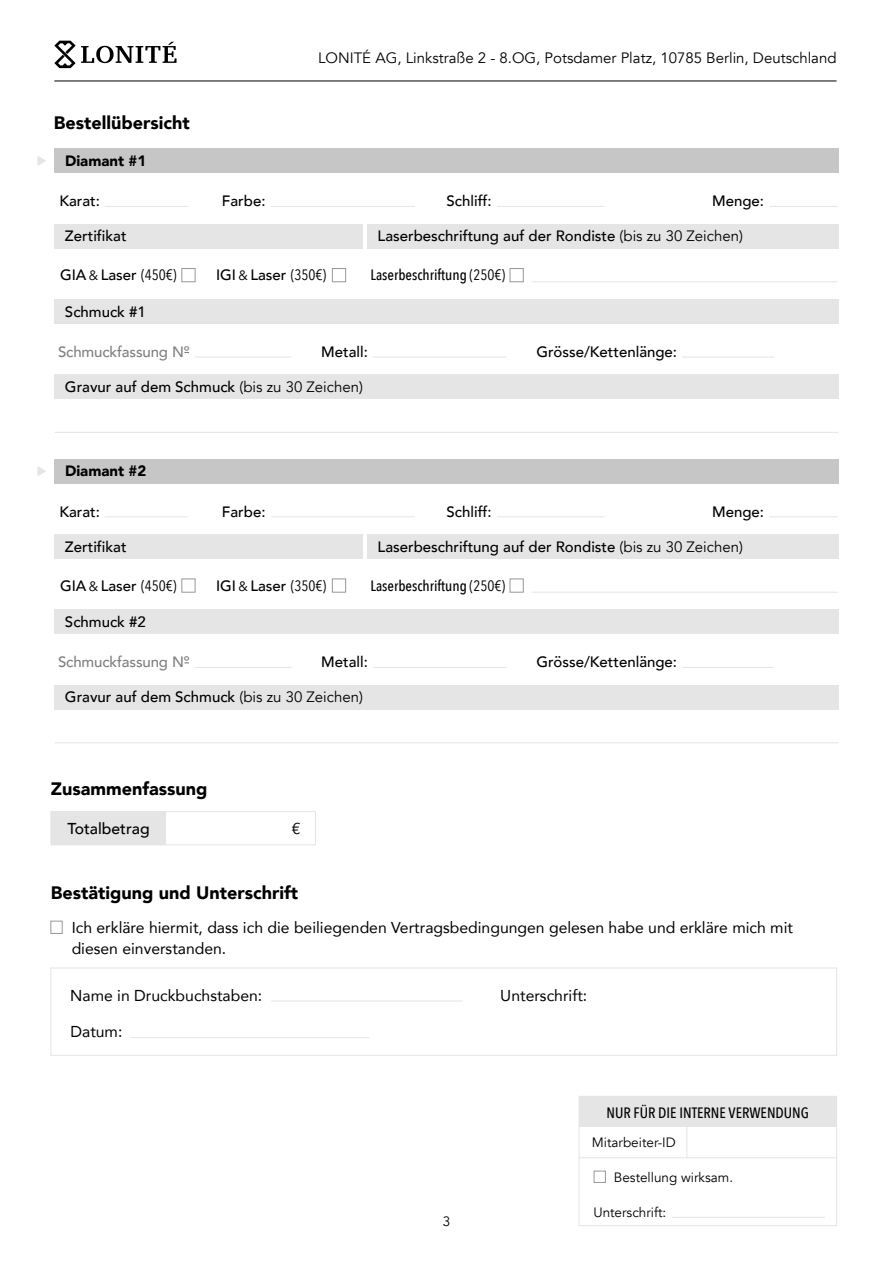
<style>
.page{position:relative;width:893px;height:1263px;background:#fff}
.page>*{position:absolute;margin:0;border:0;box-sizing:border-box;transform-origin:0 0}
.t1{font:900 18px "Avenir";color:#000}
.t2{font:15.75px/21px "Avenir";color:#000}
.t3{font:500 15.75px "Avenir";color:#000}
.t4{font:15.75px "Avenir";color:#000}
.t5{font:500 15px "Avenir";color:#000}
.t6{font:500 15px "Avenir Next Condensed";color:#000}
.t7{font:15px "Avenir";color:#000}
.t8{font:500 15px "Avenir";letter-spacing:-.01em;color:#808080}
.t9{font:900 15px "Avenir";color:#000}
.t10{font:13.5px "Avenir";color:#000}
.s1{font-weight:400}
.s2{font-weight:400;font-size:13.5px}
.s3{font-family:"Avenir Next Condensed";font-weight:400}
</style>
<div class="page">
<svg style="left:54px;top:41px;width:123px;height:27px"></svg>
<hr style="left:54px;top:81px;width:783px;height:1px;background:#000">
<div style="left:50px;top:811px;width:266px;height:34px;border:1px solid #e5e5e5"></div>
<div style="left:51px;top:811px;width:114px;height:34px;background:#e5e5e5"></div>
<div style="left:50px;top:968px;width:787px;height:88px;border:1px solid #e5e5e5"></div>
<div style="left:50px;top:921px;width:13px;height:13px;border:1px solid #989898"></div>
<hr style="left:271px;top:1001px;width:191px;height:1px;background:#e5e5e5">
<div style="left:594px;top:1171px;width:12px;height:12px;border:1px solid #989898"></div>
<hr style="left:672px;top:1217px;width:153px;height:1px;background:#e5e5e5">
<hr style="left:131px;top:1037px;width:238px;height:1px;background:#e5e5e5">
<div style="left:579px;top:1096px;width:258px;height:31px;background:#e5e5e5"></div>
<hr style="left:579px;top:1157px;width:257px;height:1px;background:#e5e5e5">
<div style="left:579px;top:1096px;width:258px;height:130px;border:1px solid #e5e5e5"></div>
<hr style="left:686px;top:1127px;width:1px;height:31px;background:#e5e5e5">
<div style="left:54px;top:148px;width:785px;height:25px;background:#c6c6c6"></div>
<div style="left:54px;top:299px;width:785px;height:25px;background:#e5e5e5"></div>
<div style="left:54px;top:374px;width:785px;height:25px;background:#e5e5e5"></div>
<svg style="left:37px;top:156px;width:9px;height:10px"></svg>
<hr style="left:105px;top:206px;width:83px;height:1px;background:#e5e5e5">
<hr style="left:373px;top:357px;width:134px;height:1px;background:#e5e5e5">
<hr style="left:682px;top:357px;width:92px;height:1px;background:#e5e5e5">
<hr style="left:195px;top:357px;width:97px;height:1px;background:#e5e5e5">
<hr style="left:271px;top:206px;width:144px;height:1px;background:#e5e5e5">
<hr style="left:497px;top:206px;width:107px;height:1px;background:#e5e5e5">
<hr style="left:55px;top:432px;width:784px;height:1px;background:#e5e5e5">
<hr style="left:770px;top:206px;width:68px;height:1px;background:#e5e5e5">
<div style="left:54px;top:459px;width:785px;height:24px;background:#c6c6c6"></div>
<div style="left:54px;top:609px;width:785px;height:25px;background:#e5e5e5"></div>
<div style="left:54px;top:685px;width:785px;height:24px;background:#e5e5e5"></div>
<svg style="left:37px;top:466px;width:9px;height:10px"></svg>
<hr style="left:105px;top:516px;width:83px;height:1px;background:#e5e5e5">
<hr style="left:373px;top:667px;width:134px;height:1px;background:#e5e5e5">
<hr style="left:682px;top:667px;width:92px;height:1px;background:#e5e5e5">
<hr style="left:195px;top:667px;width:97px;height:1px;background:#e5e5e5">
<hr style="left:271px;top:516px;width:144px;height:1px;background:#e5e5e5">
<hr style="left:497px;top:516px;width:107px;height:1px;background:#e5e5e5">
<hr style="left:55px;top:742px;width:784px;height:1px;background:#e5e5e5">
<hr style="left:770px;top:516px;width:68px;height:1px;background:#e5e5e5">
<div style="left:181px;top:268px;width:14px;height:14px;border:1px solid #989898"></div>
<div style="left:332px;top:268px;width:14px;height:14px;border:1px solid #989898"></div>
<div style="left:510px;top:268px;width:14px;height:14px;border:1px solid #989898"></div>
<hr style="left:532px;top:281px;width:306px;height:1px;background:#e5e5e5">
<div style="left:54px;top:224px;width:308px;height:24px;background:#e5e5e5"></div>
<div style="left:367px;top:224px;width:472px;height:24px;background:#e5e5e5"></div>
<div style="left:181px;top:578px;width:14px;height:14px;border:1px solid #989898"></div>
<div style="left:332px;top:578px;width:14px;height:14px;border:1px solid #989898"></div>
<div style="left:510px;top:578px;width:14px;height:14px;border:1px solid #989898"></div>
<hr style="left:532px;top:592px;width:306px;height:1px;background:#e5e5e5">
<div style="left:54px;top:534px;width:308px;height:25px;background:#e5e5e5"></div>
<div style="left:367px;top:534px;width:472px;height:25px;background:#e5e5e5"></div>
<p class="t1" style="left:54px;top:111px;width:138px">Bestellübersicht</p>
<p class="t9" style="left:65px;top:151px;width:83px">Diamant #1</p>
<p class="t5" style="left:59px;top:191px;width:42px">Karat:</p>
<p class="t7" style="left:318px;top:48px;width:520px">LONITÉ AG, Linkstraße 2 - 8.OG, Potsdamer Platz, 10785 Berlin, Deutschland</p>
<p class="t5" style="left:222px;top:191px;width:45px">Farbe:</p>
<p class="t5" style="left:447px;top:191px;width:46px">Schliff:</p>
<p class="t5" style="left:712px;top:191px;width:53px">Menge:</p>
<p class="t5" style="left:65px;top:226px;width:63px">Zertifikat</p>
<p class="t5" style="left:378px;top:226px;width:367px">Laserbeschriftung auf der Rondiste <span class="s1">(bis zu 30 Zeichen)</span></p>
<p class="t5" style="left:60px;top:265px;width:118px">GIA <span class="s2">&amp;</span> Laser <span class="s3">(450€)</span></p>
<p class="t5" style="left:216px;top:265px;width:112px">IGI <span class="s2">&amp;</span> Laser <span class="s3">(350€)</span></p>
<p class="t6" style="left:370px;top:265px;width:136px">Laserbeschriftung <span class="s1">(250€)</span></p>
<p class="t5" style="left:65px;top:302px;width:82px">Schmuck #1</p>
<p class="t8" style="left:58px;top:342px;width:133px">Schmuckfassung Nº</p>
<p class="t5" style="left:321px;top:342px;width:48px">Metall:</p>
<p class="t5" style="left:536px;top:342px;width:142px">Grösse/Kettenlänge:</p>
<p class="t5" style="left:65px;top:377px;width:299px">Gravur auf dem Schmuck <span class="s1">(bis zu 30 Zeichen)</span></p>
<p class="t9" style="left:65px;top:461px;width:83px">Diamant #2</p>
<p class="t5" style="left:59px;top:502px;width:42px">Karat:</p>
<p class="t5" style="left:222px;top:502px;width:45px">Farbe:</p>
<p class="t5" style="left:447px;top:502px;width:46px">Schliff:</p>
<p class="t5" style="left:712px;top:502px;width:53px">Menge:</p>
<p class="t5" style="left:65px;top:537px;width:63px">Zertifikat</p>
<p class="t5" style="left:378px;top:537px;width:367px">Laserbeschriftung auf der Rondiste <span class="s1">(bis zu 30 Zeichen)</span></p>
<p class="t5" style="left:60px;top:576px;width:118px">GIA <span class="s2">&amp;</span> Laser <span class="s3">(450€)</span></p>
<p class="t5" style="left:216px;top:576px;width:112px">IGI <span class="s2">&amp;</span> Laser <span class="s3">(350€)</span></p>
<p class="t6" style="left:370px;top:576px;width:136px">Laserbeschriftung <span class="s1">(250€)</span></p>
<p class="t5" style="left:65px;top:612px;width:82px">Schmuck #2</p>
<p class="t8" style="left:58px;top:652px;width:133px">Schmuckfassung Nº</p>
<p class="t5" style="left:321px;top:652px;width:48px">Metall:</p>
<p class="t5" style="left:536px;top:652px;width:142px">Grösse/Kettenlänge:</p>
<p class="t5" style="left:65px;top:687px;width:299px">Gravur auf dem Schmuck <span class="s1">(bis zu 30 Zeichen)</span></p>
<p class="t1" style="left:51px;top:777px;width:158px">Zusammenfassung</p>
<p class="t3" style="left:67px;top:819px;width:84px">Totalbetrag</p>
<p class="t4" style="left:292px;top:819px;width:10px">€</p>
<p class="t1" style="left:51px;top:881px;width:249px">Bestätigung und Unterschrift</p>
<p class="t2" style="left:72px;top:917px;width:723px">Ich erkläre hiermit, dass ich die beiliegenden Vertragsbedingungen gelesen habe und erkläre mich mit diesen einverstanden.</p>
<p class="t2" style="left:70px;top:985px;width:194px">Name in Druckbuchstaben:</p>
<p class="t2" style="left:500px;top:985px;width:88px">Unterschrift:</p>
<p class="t2" style="left:70px;top:1022px;width:53px">Datum:</p>
<p class="t10" style="left:443px;top:1212px;width:9px">3</p>
<p class="t6" style="left:606px;top:1102px;width:204px">NUR FÜR DIE INTERNE VERWENDUNG</p>
<p class="t10" style="left:592px;top:1134px;width:86px">Mitarbeiter-ID</p>
<p class="t10" style="left:614px;top:1168px;width:121px">Bestellung wirksam.</p>
<p class="t10" style="left:593px;top:1203px;width:74px">Unterschrift:</p>
</div>
